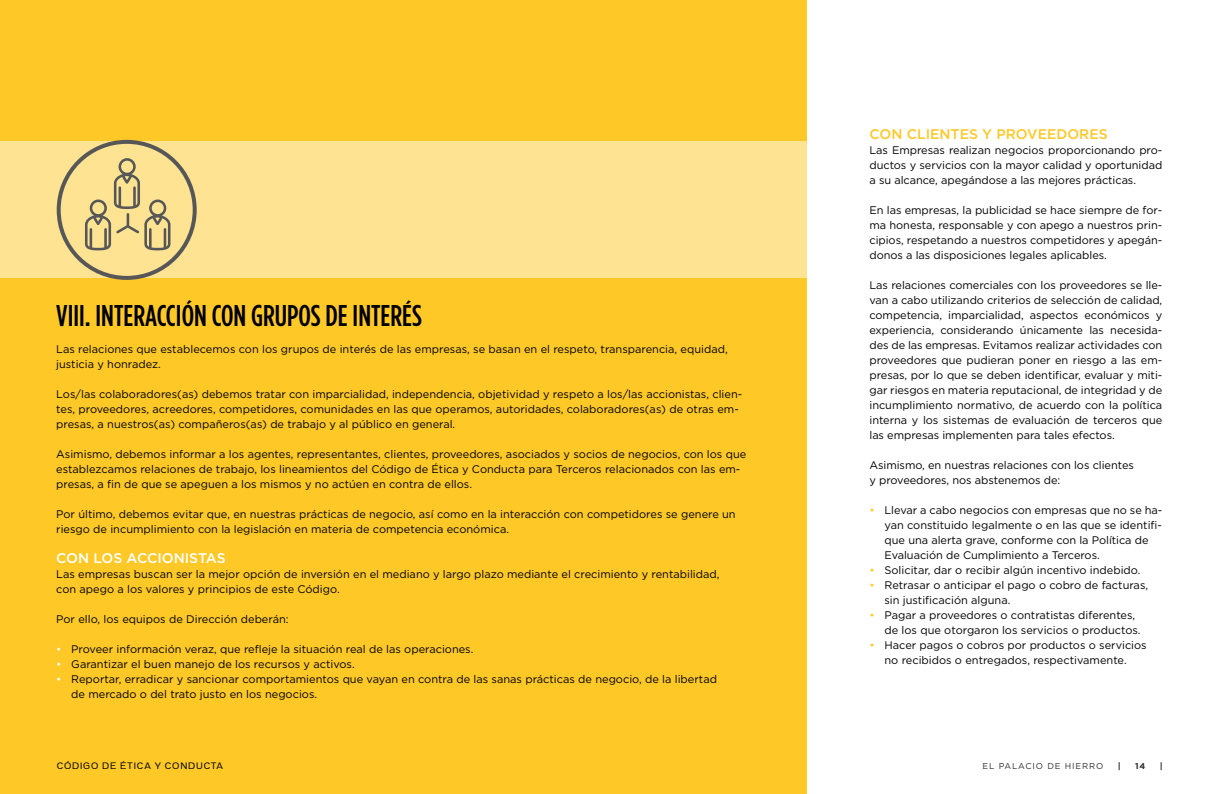
<style>
.page{position:relative;width:1219px;height:794px;background:#fff}
.page>*{position:absolute;margin:0;border:0;box-sizing:border-box;transform-origin:0 0}
.t1{font:500 30px "Gotham Condensed";color:#000}
.t2{font:500 14px "Gotham";color:#fec827}
.t3{font:500 14px "Gotham";letter-spacing:-.01em;color:#fff}
.t4{font:11px/15px "Gotham";color:#000}
.t5{font:8.5px "Vonnes";letter-spacing:.1em;color:#000}
.t6{font:8.5px "Gotham";letter-spacing:.1em;color:#2e2e2e}
.t7{font:700 8.5px "Gotham";color:#2e2e2e}
.s1{color:#fff}
.s2{font-weight:500;font-size:14px;color:#fec827}
.s3{color:#fec827}
</style>
<div class="page">
<div style="left:0;top:0;width:807px;height:794px;background:#fec827"></div>
<div style="left:0;top:142px;width:807px;height:136px;background:#fee392"></div>
<div style="left:57px;top:140px;width:140px;height:140px;border:4px solid #575757;border-radius:50%"></div>
<svg style="left:85px;top:158px;width:85px;height:92px"></svg>
<h1 class="t1" style="left:56px;top:298px;width:367px">VIII. INTERACCIÓN CON GRUPOS DE INTERÉS</h1>
<p class="t4" style="left:56px;top:341px;width:673px">Las relaciones que establecemos con los grupos de interés de las empresas, se basan en el respeto, transparencia, equidad, justicia y honradez.</p>
<p class="t4" style="left:56px;top:386px;width:687px">Los/las colaboradores(as) debemos tratar con imparcialidad, independencia, objetividad y respeto a los/las accionistas, clien&shy;tes, proveedores, acreedores, competidores, comunidades en las que operamos, autoridades, colaboradores(as) de otras em&shy;presas, a nuestros(as) compañeros(as) de trabajo y al público en general.</p>
<p class="t4" style="left:56px;top:446px;width:692px">Asimismo, debemos informar a los agentes, representantes, clientes, proveedores, asociados y socios de negocios, con los que establezcamos relaciones de trabajo, los lineamientos del Código de Ética y Conducta para Terceros relacionados con las em&shy;presas, a fin de que se apeguen a los mismos y no actúen en contra de ellos.</p>
<p class="t4" style="left:56px;top:506px;width:681px">Por último, debemos evitar que, en nuestras prácticas de negocio, así como en la interacción con competidores se genere un riesgo de incumplimiento con la legislación en materia de competencia económica.</p>
<p class="t3" style="left:56px;top:550px;width:171px">CON LOS ACCIONISTAS</p>
<p class="t4" style="left:56px;top:566px;width:665px">Las empresas buscan ser la mejor opción de inversión en el mediano y largo plazo mediante el crecimiento y rentabilidad, con apego a los valores y principios de este Código.</p>
<p class="t4" style="left:56px;top:611px;width:234px">Por ello, los equipos de Dirección deberán:</p>
<p class="t4" style="left:56px;top:641px;width:419px"><span class="s1">•</span> Proveer información veraz, que refleje la situación real de las operaciones.</p>
<p class="t4" style="left:56px;top:656px;width:300px"><span class="s1">•</span> Garantizar el buen manejo de los recursos y activos.</p>
<p class="t4" style="left:71px;top:671px;width:647px;text-indent:-15px"><span class="s1">•</span> Reportar, erradicar y sancionar comportamientos que vayan en contra de las sanas prácticas de negocio, de la libertad de mercado o del trato justo en los negocios.<span class="s2">CON CLIENTES Y PROVEEDORES</span></p>
<p class="t5" style="left:57px;top:761px;width:168px">CÓDIGO DE ÉTICA Y CONDUCTA</p>
<p class="t2" style="left:869px;top:126px;width:240px">CON CLIENTES Y PROVEEDORES</p>
<p class="t4" style="left:869px;top:143px;width:294px;text-align:justify">Las Empresas realizan negocios proporcionando pro&shy;ductos y servicios con la mayor calidad y oportunidad a su alcance, apegándose a las mejores prácticas.</p>
<p class="t4" style="left:869px;top:203px;width:294px;text-align:justify">En las empresas, la publicidad se hace siempre de for&shy;ma honesta, responsable y con apego a nuestros prin&shy;cipios, respetando a nuestros competidores y apegán&shy;donos a las disposiciones legales aplicables.</p>
<p class="t4" style="left:869px;top:278px;width:294px;text-align:justify">Las relaciones comerciales con los proveedores se lle&shy;van a cabo utilizando criterios de selección de calidad, competencia, imparcialidad, aspectos económicos y experiencia, considerando únicamente las necesida&shy;des de las empresas. Evitamos realizar actividades con proveedores que pudieran poner en riesgo a las em&shy;presas, por lo que se deben identificar, evaluar y miti&shy;gar riesgos en materia reputacional, de integridad y de incumplimiento normativo, de acuerdo con la política interna y los sistemas de evaluación de terceros que las empresas implementen para tales efectos.</p>
<p class="t4" style="left:869px;top:458px;width:266px">Asimismo, en nuestras relaciones con los clientes y proveedores, nos abstenemos de:</p>
<p class="t4" style="left:884px;top:503px;width:279px;text-indent:-15px"><span class="s3">•</span> Llevar a cabo negocios con empresas que no se ha&shy;yan constituido legalmente o en las que se identifi&shy;que una alerta grave, conforme con la Política de Evaluación de Cumplimiento a Terceros.</p>
<p class="t4" style="left:869px;top:563px;width:272px"><span class="s3">•</span> Solicitar, dar o recibir algún incentivo indebido.</p>
<p class="t4" style="left:884px;top:578px;width:265px;text-indent:-15px"><span class="s3">•</span> Retrasar o anticipar el pago o cobro de facturas, sin justificación alguna.</p>
<p class="t4" style="left:884px;top:608px;width:258px;text-indent:-15px"><span class="s3">•</span> Pagar a proveedores o contratistas diferentes, de los que otorgaron los servicios o productos.</p>
<p class="t4" style="left:869px;top:638px;width:279px;text-align:center"><span class="s3">•</span> Hacer pagos o cobros por productos o servicios no recibidos o entregados, respectivamente.</p>
<p class="t6" style="left:983px;top:760px;width:122px">EL PALACIO DE HIERRO</p>
<p class="t7" style="left:1118px;top:760px;width:4px">|</p>
<p class="t7" style="left:1135px;top:760px;width:12px">14</p>
<p class="t7" style="left:1160px;top:760px;width:4px">|</p>
</div>
